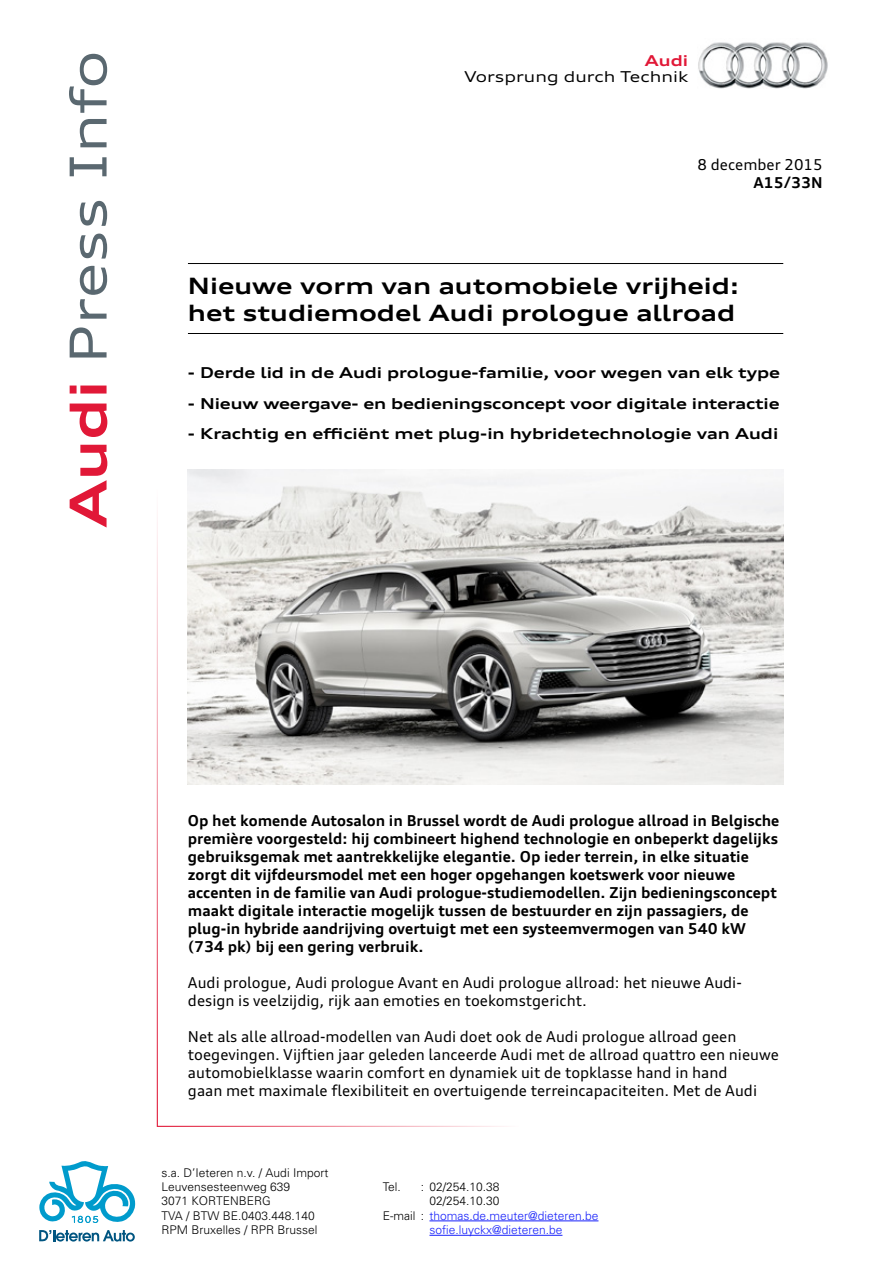
<style>
.page{position:relative;width:893px;height:1263px;background:#fff}
.page>*{position:absolute;margin:0;border:0;box-sizing:border-box;transform-origin:0 0}
.t1{font:expanded 51px "Audi Type";color:#5a6870}
.t2{font:700 expanded 22.5px/27px "Audi Type";color:#000}
.t3{font:700 15px/18px "Audi Type";color:#000}
.t4{font:15px/18px "Audi Type";color:#000}
.t5{font:700 expanded 15px "Audi Type";letter-spacing:-.005em;color:#000}
.t6{font:expanded 15px "Audi Type";color:#000}
.t7{font:700 expanded 15px "Audi Type";color:#e11837}
.t8{font:300 12px/14.4px "Univers";color:#000}
.t9{font:300 12px "Univers";color:#1922fb}
.s1{font-weight:700;color:#e11837}
.s2{color:#000}
</style>
<div class="page">
<hr style="left:429px;top:1220px;width:169px;height:1px;background:#1922fb">
<hr style="left:429px;top:1235px;width:133px;height:1px;background:#1922fb">
<svg style="left:39px;top:1161px;width:96px;height:62px"></svg>
<svg style="left:39px;top:1230px;width:96px;height:11px"></svg>
<img style="left:698px;top:42px;width:130px;height:47px">
<hr style="left:188px;top:263px;width:595px;height:1px;background:#000">
<hr style="left:188px;top:333px;width:595px;height:1px;background:#000">
<img style="left:188px;top:470px;width:595px;height:314px">
<h1 class="t1" style="left:54px;top:528px;width:479px;rotate:-90deg"><span class="s1">Audi</span> Press Info</h1>
<p class="t7" style="left:645px;top:50px;width:45px">Audi</p>
<p class="t6" style="left:465px;top:67px;width:225px">Vorsprung durch Technik</p>
<p class="t4" style="left:698px;top:155px;width:126px">8 december 2015</p>
<p class="t3" style="left:753px;top:173px;width:70px">A15/33N</p>
<h2 class="t2" style="left:188px;top:271px;width:552px">Nieuwe vorm van automobiele vrijheid: het studiemodel Audi prologue allroad</h2>
<p class="t5" style="left:188px;top:362px;width:594px">- Derde lid in de Audi prologue-familie, voor wegen van elk type</p>
<p class="t5" style="left:188px;top:393px;width:593px">- Nieuw weergave- en bedieningsconcept voor digitale interactie</p>
<p class="t5" style="left:188px;top:424px;width:592px">- Krachtig en efficiënt met plug-in hybridetechnologie van Audi</p>
<p class="t3" style="left:188px;top:811px;width:593px">Op het komende Autosalon in Brussel wordt de Audi prologue allroad in Belgische première voorgesteld: hij combineert highend technologie en onbeperkt dagelijks gebruiksgemak met aantrekkelijke elegantie. Op ieder terrein, in elke situatie zorgt dit vijfdeursmodel met een hoger opgehangen koetswerk voor nieuwe accenten in de familie van Audi prologue-studiemodellen. Zijn bedieningsconcept maakt digitale interactie mogelijk tussen de bestuurder en zijn passagiers, de plug-in hybride aandrijving overtuigt met een systeemvermogen van 540 kW (734 pk) bij een gering verbruik.</p>
<p class="t4" style="left:188px;top:973px;width:555px">Audi prologue, Audi prologue Avant en Audi prologue allroad: het nieuwe Audi&shy;design is veelzijdig, rijk aan emoties en toekomstgericht.</p>
<p class="t4" style="left:188px;top:1027px;width:593px">Net als alle allroad-modellen van Audi doet ook de Audi prologue allroad geen toegevingen. Vijftien jaar geleden lanceerde Audi met de allroad quattro een nieuwe automobielklasse waarin comfort en dynamiek uit de topklasse hand in hand<br>gaan met maximale flexibiliteit en overtuigende terreincapaciteiten. Met de Audi</p>
<p class="t8" style="left:162px;top:1165px;width:168px">s.a. D’Ieteren n.v. / Audi Import<br>Leuvensesteenweg 639<br>3071 KORTENBERG<br>TVA / BTW BE.0403.448.140<br>RPM Bruxelles / RPR Brussel</p>
<p class="t8" style="left:383px;top:1179px;width:20px">Tel.</p>
<p class="t8" style="left:421px;top:1179px;width:80px">: 02/254.10.38</p>
<p class="t8" style="left:429px;top:1193px;width:72px">02/254.10.30</p>
<p class="t9" style="left:383px;top:1208px;width:217px"><span class="s2">E-mail :</span> thomas.de.meuter@dieteren.be</p>
<p class="t9" style="left:429px;top:1222px;width:134px">sofie.luyckx@dieteren.be</p>
</div>
